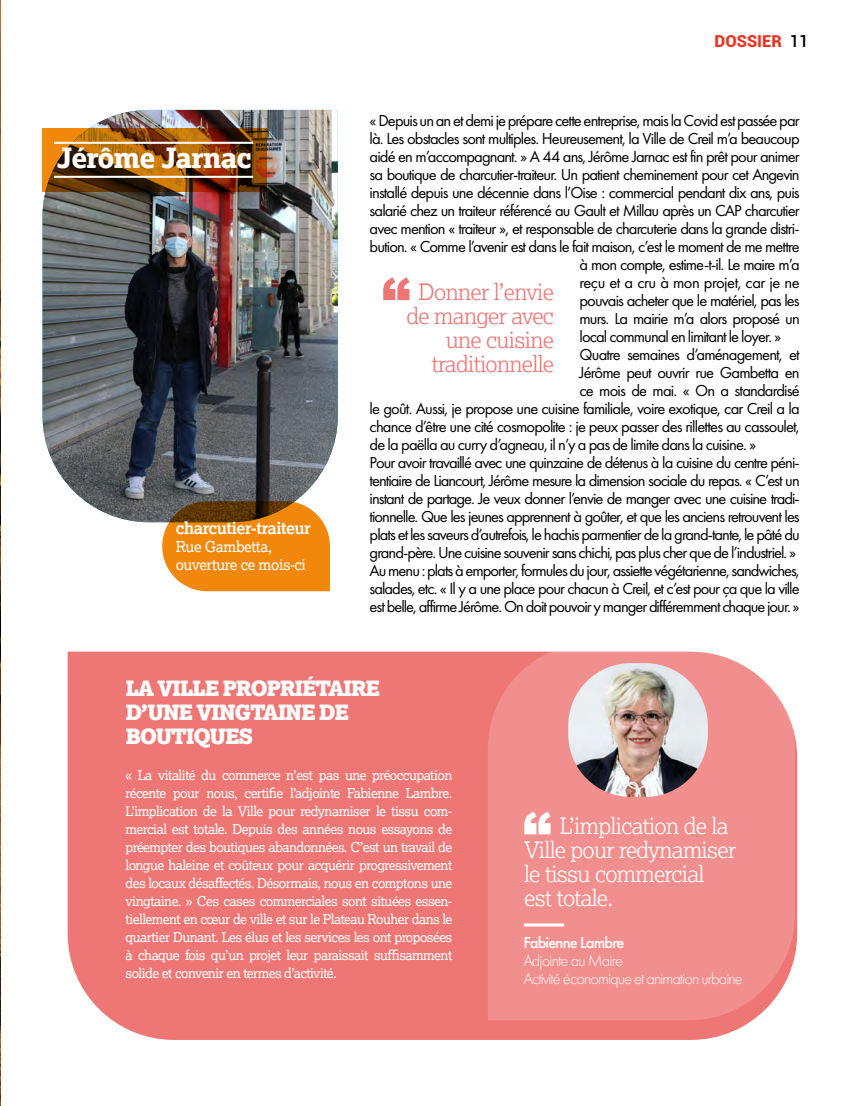
<style>
.page{position:relative;width:851px;height:1106px;background:#fff}
.page>*{position:absolute;margin:0;border:0;box-sizing:border-box;transform-origin:0 0}
.t1{font:800 27.75px "Lexia";letter-spacing:-.025em;color:#fff}
.t2{font:300 22.5px/24px "Lexia";letter-spacing:-.03em;color:#fff}
.t3{font:300 22.5px/24px "Lexia";letter-spacing:-.03em;color:#ee7674;text-align:right}
.t4{font:900 21px/24px "Lexia";letter-spacing:-.06em;color:#fff}
.t5{font:16.5px "Futura PT";letter-spacing:-.055em;color:#000}
.t6{font:300 16.5px/18px "Futura PT";letter-spacing:-.055em;color:#fff}
.t7{font:16.5px "Futura PT";letter-spacing:-.03em;color:#000}
.t8{font:700 16.5px "Lexia";letter-spacing:-.025em;color:#fff}
.t9{font:500 16.5px "Futura PT";letter-spacing:-.05em;color:#fff}
.t10{font:900 16.5px "Roboto";color:#e73625}
.t11{font:15px/18px "Lexia";letter-spacing:-.025em;color:#fff}
.t12{font:13.5px/18px "Lexia";letter-spacing:-.04em;color:#fff;text-align:justify}
.s1{font-weight:500;color:#000}
</style>
<div class="page">
<hr style="left:0;top:0;width:1px;height:1106px;background:#f1880c">
<img style="left:43px;top:110px;width:295px;height:412px">
<svg style="left:162px;top:501px;width:168px;height:90px;background:#d8831d"></svg>
<svg style="left:43px;top:128px;width:223px;height:64px;background:#844807"></svg>
<hr style="left:54px;top:176px;width:199px;height:2px;background:#fff">
<hr style="left:54px;top:142px;width:199px;height:2px;background:#fff">
<svg style="left:383px;top:277px;width:26px;height:23px"></svg>
<div style="left:68px;top:651px;width:729px;height:388px;background:#ee7674"></div>
<svg style="left:487px;top:651px;width:307px;height:369px;background:#f19190"></svg>
<img style="left:568px;top:663px;width:139px;height:134px">
<svg style="left:524px;top:811px;width:26px;height:23px"></svg>
<hr style="left:524px;top:923px;width:40px;height:3px;background:#fff">
<h1 class="t1" style="left:57px;top:140px;width:196px">Jérôme Jarnac</h1>
<p class="t8" style="left:176px;top:518px;width:137px">charcutier-traiteur</p>
<p class="t11" style="left:176px;top:537px;width:132px">Rue Gambetta, ouverture ce mois-ci</p>
<p class="t10" style="left:714px;top:29px;width:95px">DOSSIER <span class="s1">11</span></p>
<p class="t5" style="left:369px;top:111px;width:431px">« Depuis un an et demi je prépare cette entreprise, mais la Covid est passée par</p>
<p class="t5" style="left:369px;top:129px;width:431px">là. Les obstacles sont multiples. Heureusement, la Ville de Creil m’a beaucoup</p>
<p class="t5" style="left:369px;top:147px;width:431px">aidé en m’accompagnant. » A 44 ans, Jérôme Jarnac est fin prêt pour animer</p>
<p class="t5" style="left:369px;top:165px;width:431px">sa boutique de charcutier-traiteur. Un patient cheminement pour cet Angevin</p>
<p class="t5" style="left:369px;top:183px;width:431px">installé depuis une décennie dans l’Oise : commercial pendant dix ans, puis</p>
<p class="t5" style="left:369px;top:201px;width:431px">salarié chez un traiteur référencé au Gault et Millau après un CAP charcutier</p>
<p class="t5" style="left:369px;top:219px;width:431px">avec mention « traiteur », et responsable de charcuterie dans la grande distri-</p>
<p class="t5" style="left:369px;top:237px;width:431px">bution. « Comme l’avenir est dans le fait maison, c’est le moment de me mettre</p>
<p class="t5" style="left:579px;top:255px;width:222px">à mon compte, estime-t-il. Le maire m’a</p>
<p class="t7" style="left:579px;top:273px;width:222px">reçu et a cru à mon projet, car je ne</p>
<p class="t5" style="left:579px;top:291px;width:222px">pouvais acheter que le matériel, pas les</p>
<p class="t5" style="left:579px;top:309px;width:222px">murs. La mairie m’a alors proposé un</p>
<p class="t5" style="left:579px;top:327px;width:203px">local communal en limitant le loyer. »</p>
<p class="t5" style="left:579px;top:345px;width:222px">Quatre semaines d’aménagement, et</p>
<p class="t5" style="left:579px;top:363px;width:222px">Jérôme peut ouvrir rue Gambetta en</p>
<p class="t5" style="left:579px;top:381px;width:222px">ce mois de mai. « On a standardisé</p>
<p class="t5" style="left:369px;top:399px;width:431px">le goût. Aussi, je propose une cuisine familiale, voire exotique, car Creil a la</p>
<p class="t5" style="left:369px;top:417px;width:431px">chance d’être une cité cosmopolite : je peux passer des rillettes au cassoulet,</p>
<p class="t5" style="left:369px;top:435px;width:388px">de la paëlla au curry d’agneau, il n’y a pas de limite dans la cuisine. »</p>
<p class="t5" style="left:369px;top:453px;width:431px">Pour avoir travaillé avec une quinzaine de détenus à la cuisine du centre péni-</p>
<p class="t5" style="left:369px;top:471px;width:431px">tentiaire de Liancourt, Jérôme mesure la dimension sociale du repas. « C’est un</p>
<p class="t5" style="left:369px;top:489px;width:431px">instant de partage. Je veux donner l’envie de manger avec une cuisine tradi-</p>
<p class="t5" style="left:369px;top:507px;width:431px">tionnelle. Que les jeunes apprennent à goûter, et que les anciens retrouvent les</p>
<p class="t5" style="left:369px;top:525px;width:431px">plats et les saveurs d’autrefois, le hachis parmentier de la grand-tante, le pâté du</p>
<p class="t5" style="left:369px;top:543px;width:428px">grand-père. Une cuisine souvenir sans chichi, pas plus cher que de l’industriel. »</p>
<p class="t5" style="left:369px;top:561px;width:431px">Au menu : plats à emporter, formules du jour, assiette végétarienne, sandwiches,</p>
<p class="t5" style="left:369px;top:579px;width:431px">salades, etc. « Il y a une place pour chacun à Creil, et c’est pour ça que la ville</p>
<p class="t5" style="left:369px;top:597px;width:431px">est belle, affirme Jérôme. On doit pouvoir y manger différemment chaque jour. »</p>
<h2 class="t3" style="left:406px;top:279px;width:149px">Donner l’envie de manger avec une cuisine traditionnelle</h2>
<p class="t4" style="left:125px;top:676px;width:256px">LA VILLE PROPRIÉTAIRE<br>D’UNE VINGTAINE DE<br>BOUTIQUES</p>
<p class="t12" style="left:125px;top:766px;width:328px">« La vitalité du commerce n’est pas une préoccupation récente pour nous, certifie l’adjointe Fabienne Lambre.<br>L’implication de la Ville pour redynamiser le tissu com&shy;mercial est totale. Depuis des années nous essayons de préempter des boutiques abandonnées. C’est un travail de longue haleine et coûteux pour acquérir progressivement des locaux désaffectés. Désormais, nous en comptons une vingtaine. » Ces cases commerciales sont situées essen&shy;tiellement en cœur de ville et sur le Plateau Rouher dans le quartier Dunant. Les élus et les services les ont proposées à chaque fois qu’un projet leur paraissait suffisamment solide et convenir en termes d’activité.</p>
<h2 class="t2" style="left:524px;top:813px;width:213px;text-indent:35px">L’implication de la<br>Ville pour redynamiser le tissu commercial est totale.</h2>
<p class="t9" style="left:523px;top:933px;width:102px">Fabienne Lambre</p>
<p class="t6" style="left:523px;top:952px;width:221px">Adjointe au Maire<br>Activité économique et animation urbaine</p>
</div>
